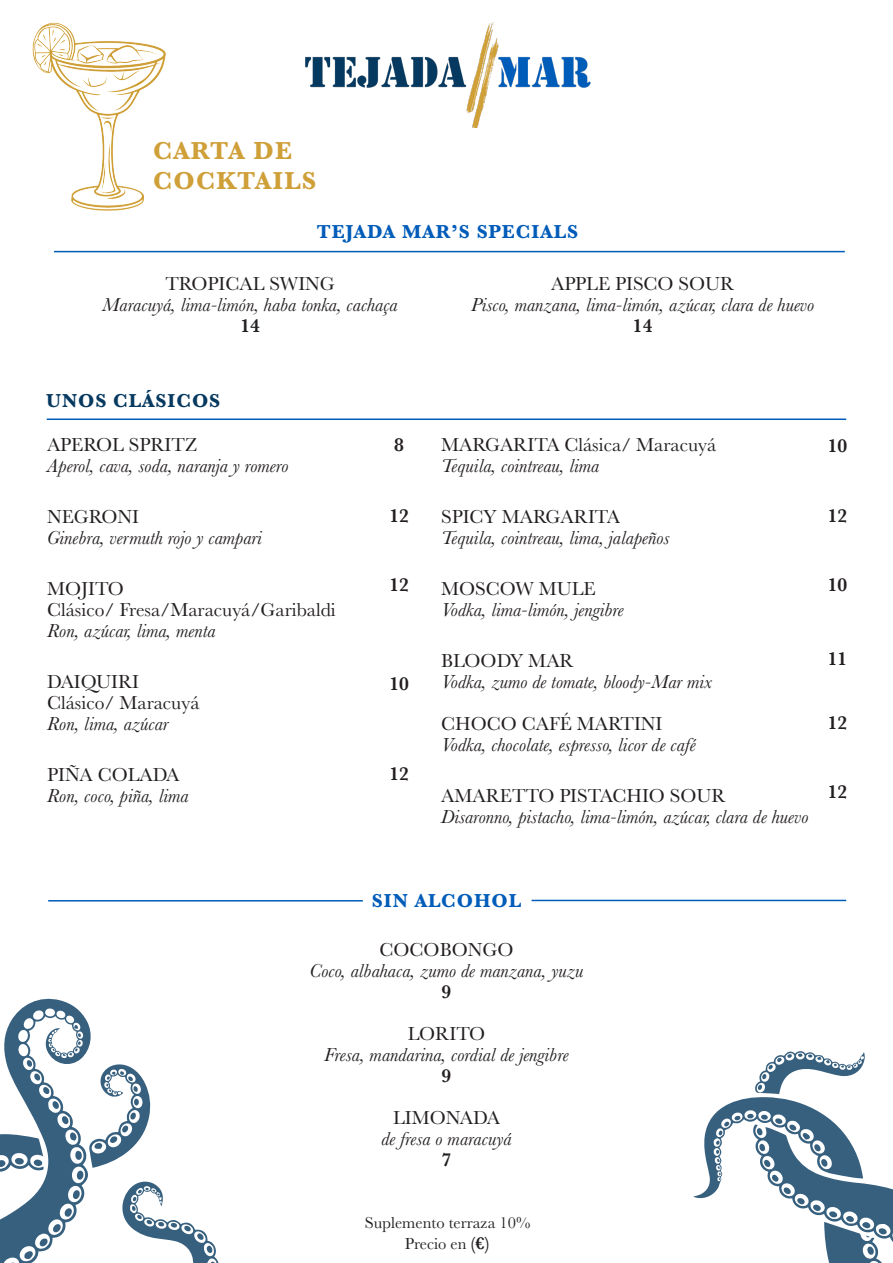
<style>
.page{position:relative;width:893px;height:1263px;background:#fff}
.page>*{position:absolute;margin:0;border:0;box-sizing:border-box;transform-origin:0 0}
.t1{font:700 25.5px "Baskerville";letter-spacing:.05em;color:#cf9f38}
.t2{font:italic 19.5px "Baskerville";color:#231f20}
.t3{font:19.5px "Baskerville";color:#231f20}
.t4{font:700 19.5px "Baskerville";letter-spacing:.05em;color:#005cb9}
.t5{font:600 19.5px "Baskerville";color:#231f20}
.t6{font:700 19.5px "Baskerville";letter-spacing:.05em;color:#063960}
.t7{font:16.5px "Baskerville";color:#231f20}
.s1{font-weight:600;font-size:18px}
</style>
<div class="page">
<img style="left:305px;top:22px;width:286px;height:105px">
<div style="left:293px;top:92px;width:172px;height:27px;background:#fff"></div>
<svg style="left:693px;top:1051px;width:200px;height:212px"></svg>
<svg style="left:0;top:998px;width:219px;height:265px"></svg>
<hr style="left:47px;top:418px;width:799px;height:2px;background:#005cb9">
<hr style="left:531px;top:900px;width:315px;height:1px;background:#005cb9">
<hr style="left:48px;top:900px;width:315px;height:1px;background:#005cb9">
<hr style="left:54px;top:251px;width:791px;height:1px;background:#005cb9">
<img style="left:32px;top:22px;width:134px;height:189px">
<p class="t1" style="left:153px;top:133px;width:141px">CARTA DE</p>
<p class="t1" style="left:153px;top:163px;width:165px">COCKTAILS</p>
<p class="t4" style="left:317px;top:218px;width:263px">TEJADA MAR’S SPECIALS</p>
<p class="t3" style="left:165px;top:271px;width:171px">TROPICAL SWING</p>
<p class="t2" style="left:103px;top:291px;width:297px">Maracuyá, lima-limón, haba tonka, cachaça</p>
<p class="t5" style="left:240px;top:312px;width:21px">14</p>
<p class="t3" style="left:551px;top:271px;width:185px">APPLE PISCO SOUR</p>
<p class="t2" style="left:471px;top:291px;width:345px">Pisco, manzana, lima-limón, azúcar, clara de huevo</p>
<p class="t5" style="left:633px;top:312px;width:21px">14</p>
<p class="t6" style="left:46px;top:387px;width:176px">UNOS CLÁSICOS</p>
<p class="t3" style="left:47px;top:432px;width:152px">APEROL SPRITZ</p>
<p class="t2" style="left:47px;top:453px;width:243px">Aperol, cava, soda, naranja y romero</p>
<p class="t3" style="left:47px;top:504px;width:94px">NEGRONI</p>
<p class="t2" style="left:47px;top:525px;width:216px">Ginebra, vermuth rojo y campari</p>
<p class="t3" style="left:47px;top:576px;width:78px">MOJITO</p>
<p class="t3" style="left:47px;top:597px;width:290px">Clásico/ Fresa/Maracuyá/Garibaldi</p>
<p class="t2" style="left:47px;top:618px;width:170px">Ron, azúcar, lima, menta</p>
<p class="t3" style="left:47px;top:669px;width:94px">DAIQUIRI</p>
<p class="t3" style="left:47px;top:690px;width:154px">Clásico/ Maracuyá</p>
<p class="t2" style="left:47px;top:711px;width:123px">Ron, lima, azúcar</p>
<p class="t3" style="left:47px;top:762px;width:134px">PIÑA COLADA</p>
<p class="t2" style="left:47px;top:783px;width:143px">Ron, coco, piña, lima</p>
<p class="t5" style="left:394px;top:431px;width:11px">8</p>
<p class="t5" style="left:389px;top:502px;width:21px">12</p>
<p class="t5" style="left:389px;top:571px;width:21px">12</p>
<p class="t5" style="left:389px;top:670px;width:21px">10</p>
<p class="t5" style="left:389px;top:760px;width:21px">12</p>
<p class="t3" style="left:441px;top:432px;width:277px">MARGARITA Clásica/ Maracuyá</p>
<p class="t2" style="left:441px;top:453px;width:160px">Tequila, cointreau, lima</p>
<p class="t3" style="left:441px;top:504px;width:180px">SPICY MARGARITA</p>
<p class="t2" style="left:441px;top:525px;width:230px">Tequila, cointreau, lima, jalapeños</p>
<p class="t3" style="left:441px;top:576px;width:156px">MOSCOW MULE</p>
<p class="t2" style="left:441px;top:597px;width:184px">Vodka, lima-limón, jengibre</p>
<p class="t3" style="left:441px;top:648px;width:134px">BLOODY MAR</p>
<p class="t2" style="left:441px;top:669px;width:272px">Vodka, zumo de tomate, bloody-Mar mix</p>
<p class="t3" style="left:441px;top:711px;width:223px">CHOCO CAFÉ MARTINI</p>
<p class="t2" style="left:441px;top:732px;width:256px">Vodka, chocolate, espresso, licor de café</p>
<p class="t3" style="left:441px;top:783px;width:286px">AMARETTO PISTACHIO SOUR</p>
<p class="t2" style="left:441px;top:804px;width:369px">Disaronno, pistacho, lima-limón, azúcar, clara de huevo</p>
<p class="t5" style="left:828px;top:432px;width:21px">10</p>
<p class="t5" style="left:828px;top:502px;width:21px">12</p>
<p class="t5" style="left:828px;top:571px;width:21px">10</p>
<p class="t5" style="left:828px;top:645px;width:21px">11</p>
<p class="t5" style="left:828px;top:709px;width:21px">12</p>
<p class="t5" style="left:828px;top:778px;width:21px">12</p>
<p class="t4" style="left:372px;top:887px;width:151px">SIN ALCOHOL</p>
<p class="t3" style="left:380px;top:937px;width:135px">COCOBONGO</p>
<p class="t2" style="left:310px;top:958px;width:275px">Coco, albahaca, zumo de manzana, yuzu</p>
<p class="t5" style="left:442px;top:978px;width:11px">9</p>
<p class="t3" style="left:408px;top:1021px;width:79px">LORITO</p>
<p class="t2" style="left:324px;top:1042px;width:246px">Fresa, mandarina, cordial de jengibre</p>
<p class="t5" style="left:442px;top:1062px;width:11px">9</p>
<p class="t3" style="left:393px;top:1105px;width:108px">LIMONADA</p>
<p class="t2" style="left:381px;top:1126px;width:132px">de fresa o maracuyá</p>
<p class="t5" style="left:442px;top:1146px;width:11px">7</p>
<p class="t7" style="left:365px;top:1212px;width:167px">Suplemento terraza 10%</p>
<p class="t7" style="left:405px;top:1233px;width:86px">Precio en <span class="s1">(€)</span></p>
</div>
